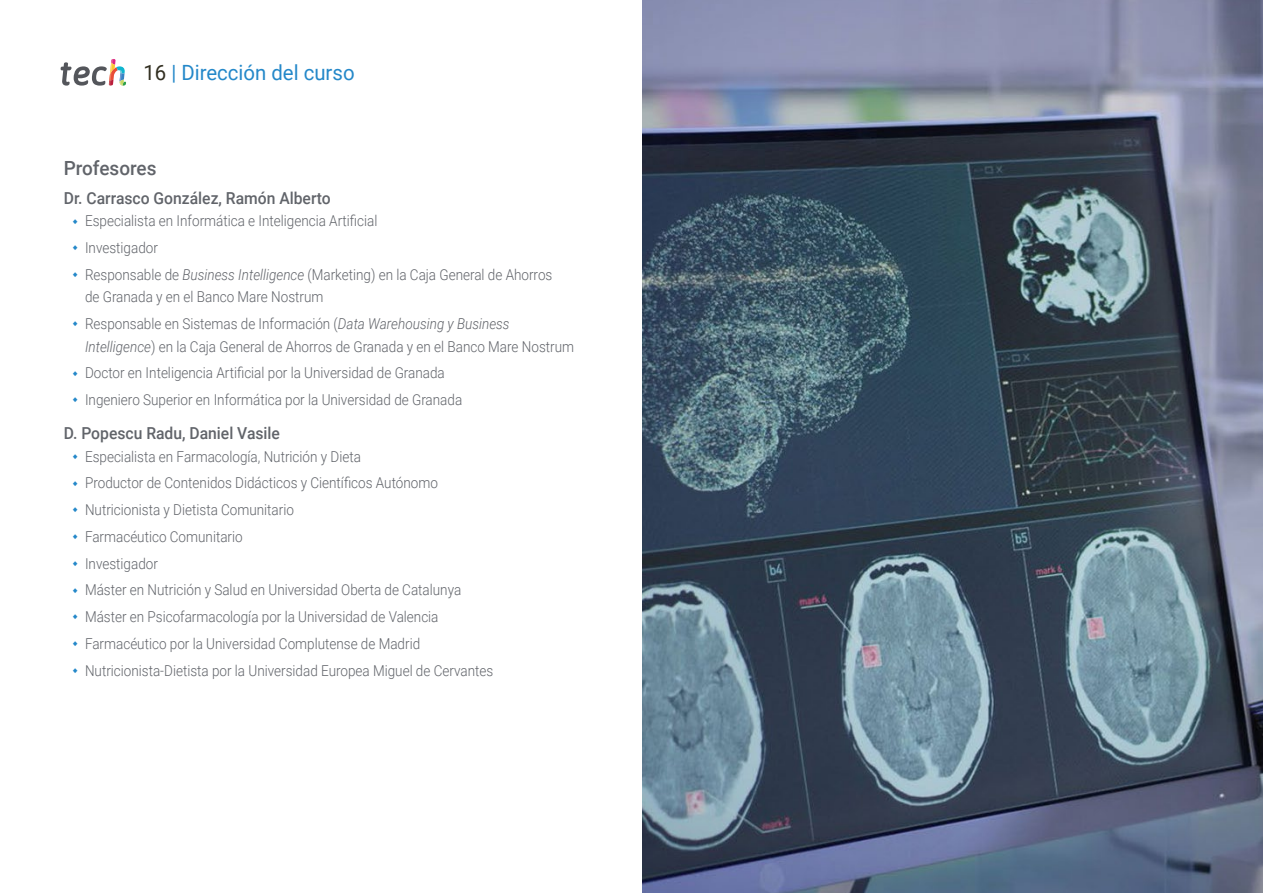
<style>
.page{position:relative;width:1263px;height:893px;background:#fff}
.page>*{position:absolute;margin:0;border:0;box-sizing:border-box;transform-origin:0 0}
.t1{font:21px "Roboto";color:#2488c9}
.t2{font:500 19.5px "Roboto";color:#61646a}
.t3{font:500 16.5px "Roboto";color:#61646a;scale:.95 1}
.t4{font:300 15px/26.7px "Roboto";color:#61646a;scale:.9 1}
.s1{color:#312e20}
.s2{font-style:italic}
</style>
<div class="page">
<img style="left:642px;top:0;width:621px;height:893px">
<svg style="left:61px;top:59px;width:65px;height:27px"></svg>
<h1 class="t1" style="left:144px;top:57px;width:213px"><span class="s1">16</span> | Dirección del curso</h1>
<h2 class="t2" style="left:64px;top:154px;width:94px">Profesores</h2>
<p class="t3" style="left:64px;top:186px;width:283px">Dr. Carrasco González, Ramón Alberto</p>
<p class="t4" style="left:85px;top:207px;width:521px">Especialista en Informática e Inteligencia Artificial<br>Investigador<br>Responsable de <span class="s2">Business Intelligence</span> (Marketing) en la Caja General de Ahorros</p>
<p class="t4" style="left:85px;top:283px;width:473px">de Granada y en el Banco Mare Nostrum<br>Responsable en Sistemas de Información (<span class="s2">Data Warehousing y Business</span></p>
<p class="t4" style="left:85px;top:332px;width:545px"><span class="s2">Intelligence</span>) en la Caja General de Ahorros de Granada y en el Banco Mare Nostrum<br>Doctor en Inteligencia Artificial por la Universidad de Granada<br>Ingeniero Superior en Informática por la Universidad de Granada</p>
<p class="t3" style="left:64px;top:422px;width:229px">D. Popescu Radu, Daniel Vasile</p>
<p class="t4" style="left:85px;top:442px;width:455px">Especialista en Farmacología, Nutrición y Dieta<br>Productor de Contenidos Didácticos y Científicos Autónomo Nutricionista y Dietista Comunitario<br>Farmacéutico Comunitario<br>Investigador<br>Máster en Nutrición y Salud en Universidad Oberta de Catalunya Máster en Psicofarmacología por la Universidad de Valencia Farmacéutico por la Universidad Complutense de Madrid Nutricionista-Dietista por la Universidad Europea Miguel de Cervantes</p>
</div>
